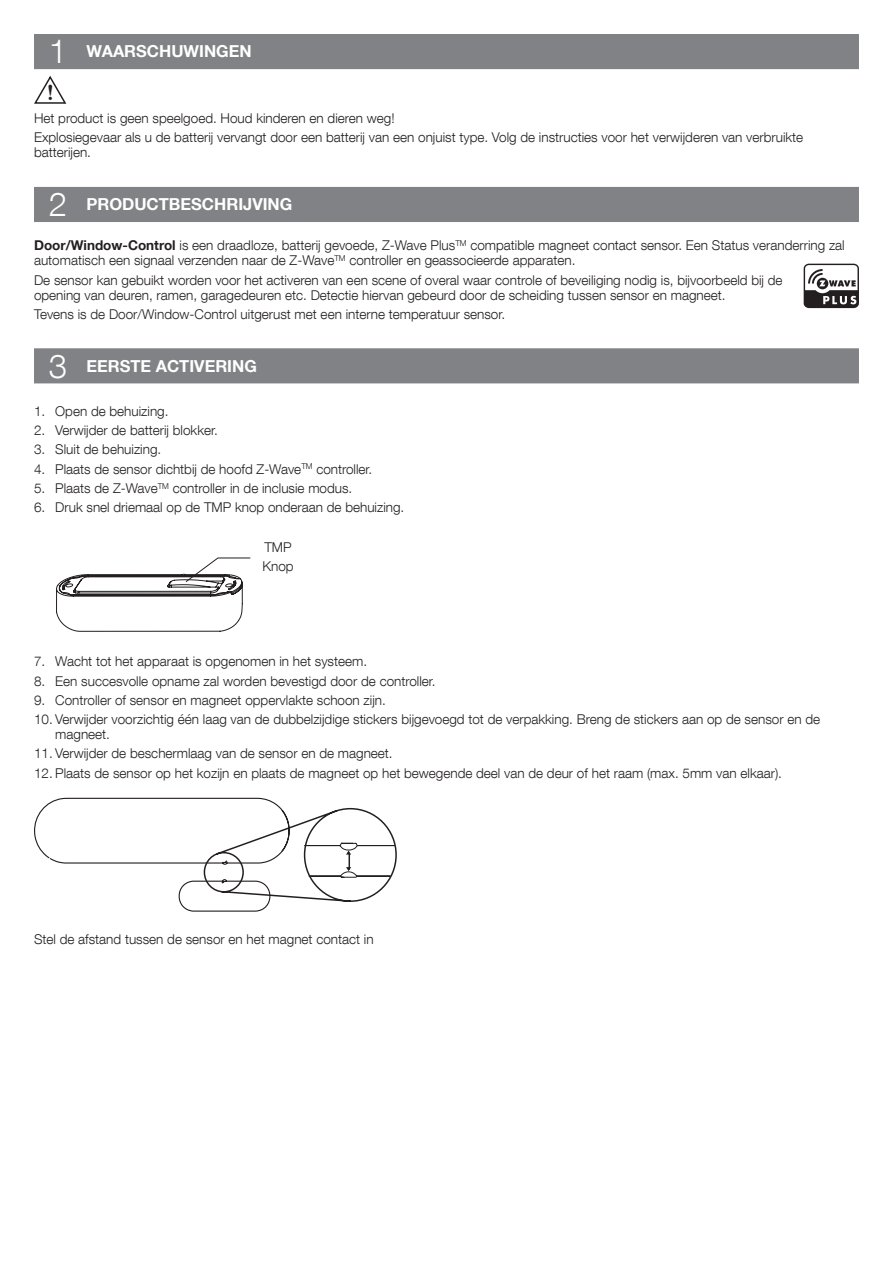
<style>
.page{position:relative;width:893px;height:1263px;background:#fff}
.page>*{position:absolute;margin:0;border:0;box-sizing:border-box;transform-origin:0 0}
.t1{font:300 33px "Helvetica Neue LT Com";color:#fff}
.t2{font:23.4px "Bell MT Bold";color:#231f20}
.titolo{font:700 16.5px "Helvetica Neue LT Com";color:#fff}
.podstawowy-no-break{font:300 13.5px/15px "Helvetica Neue LT Com";color:#231f20}
.s1{font-weight:700}
</style>
<div class="page">
<div style="left:34px;top:34px;width:825px;height:35px;background:#808285"></div>
<div style="left:34px;top:187px;width:825px;height:35px;background:#808285"></div>
<div style="left:34px;top:348px;width:825px;height:35px;background:#808285"></div>
<svg style="left:804px;top:264px;width:55px;height:44px"></svg>
<svg style="left:34px;top:76px;width:32px;height:28px"></svg>
<hr style="left:218px;top:558px;width:32px;height:1px;background:#231f20">
<svg style="left:56px;top:557px;width:187px;height:75px"></svg>
<svg style="left:34px;top:797px;width:363px;height:115px"></svg>
<div style="left:126px;top:818px;width:67px;height:22px;background:#fff"></div>
<p class="t1" style="left:49px;top:31px;width:20px">1</p>
<p class="titolo" style="left:86px;top:41px;width:167px">WAARSCHUWINGEN</p>
<p class="t2" style="left:47px;top:79px;width:8px">!</p>
<p class="podstawowy-no-break" style="left:34px;top:111px;width:362px">Het product is geen speelgoed. Houd kinderen en dieren weg!</p>
<p class="podstawowy-no-break" style="left:34px;top:130px;width:771px">Explosiegevaar als u de batterij vervangt door een batterij van een onjuist type. Volg de instructies voor het verwijderen van verbruikte batterijen.</p>
<p class="t1" style="left:49px;top:184px;width:20px">2</p>
<p class="titolo" style="left:86px;top:194px;width:207px">PRODUCTBESCHRIJVING</p>
<p class="podstawowy-no-break" style="left:34px;top:238px;width:812px"><span class="s1">Door/Window-Control</span> is een draadloze, batterij gevoede, Z-Wave Plus<sup>TM</sup> compatible magneet contact sensor. Een Status veranderring zal automatisch een signaal verzenden naar de Z-Wave<sup>TM</sup> controller en geassocieerde apparaten.</p>
<p class="podstawowy-no-break" style="left:34px;top:272px;width:750px">De sensor kan gebuikt worden voor het activeren van een scene of overal waar controle of beveiliging nodig is, bijvoorbeeld bij de opening van deuren, ramen, garagedeuren etc. Detectie hiervan gebeurd door de scheiding tussen sensor en magneet.</p>
<p class="podstawowy-no-break" style="left:34px;top:306px;width:473px">Tevens is de Door/Window-Control uitgerust met een interne temperatuur sensor.</p>
<p class="t1" style="left:49px;top:346px;width:20px">3</p>
<p class="titolo" style="left:86px;top:355px;width:172px">EERSTE ACTIVERING</p>
<p class="podstawowy-no-break" style="left:34px;top:403px;width:136px">1. Open de behuizing.</p>
<p class="podstawowy-no-break" style="left:34px;top:423px;width:185px">2. Verwijder de batterij blokker.</p>
<p class="podstawowy-no-break" style="left:34px;top:442px;width:129px">3. Sluit de behuizing.</p>
<p class="podstawowy-no-break" style="left:34px;top:461px;width:340px">4. Plaats de sensor dichtbij de hoofd Z-Wave<sup>TM</sup> controller.</p>
<p class="podstawowy-no-break" style="left:34px;top:480px;width:320px">5. Plaats de Z-Wave<sup>TM</sup> controller in de inclusie modus.</p>
<p class="podstawowy-no-break" style="left:34px;top:500px;width:372px">6. Druk snel driemaal op de TMP knop onderaan de behuizing.</p>
<p class="podstawowy-no-break" style="left:264px;top:539px;width:29px">TMP</p>
<p class="podstawowy-no-break" style="left:262px;top:559px;width:33px">Knop</p>
<p class="podstawowy-no-break" style="left:34px;top:654px;width:335px">7. Wacht tot het apparaat is opgenomen in het systeem.</p>
<p class="podstawowy-no-break" style="left:34px;top:673px;width:403px">8. Een succesvolle opname zal worden bevestigd door de controller.</p>
<p class="podstawowy-no-break" style="left:34px;top:692px;width:353px">9. Controller of sensor en magneet oppervlakte schoon zijn.</p>
<p class="podstawowy-no-break" style="left:55px;top:711px;width:766px;text-indent:-21px">10. Verwijder voorzichtig één laag van de dubbelzijdige stickers bijgevoegd tot de verpakking. Breng de stickers aan op de sensor en de magneet.</p>
<p class="podstawowy-no-break" style="left:34px;top:746px;width:360px">11. Verwijder de beschermlaag van de sensor en de magneet.</p>
<p class="podstawowy-no-break" style="left:34px;top:765px;width:749px">12. Plaats de sensor op het kozijn en plaats de magneet op het bewegende deel van de deur of het raam (max. 5mm van elkaar).</p>
<p class="podstawowy-no-break" style="left:34px;top:931px;width:341px">Stel de afstand tussen de sensor en het magnet contact in</p>
</div>
